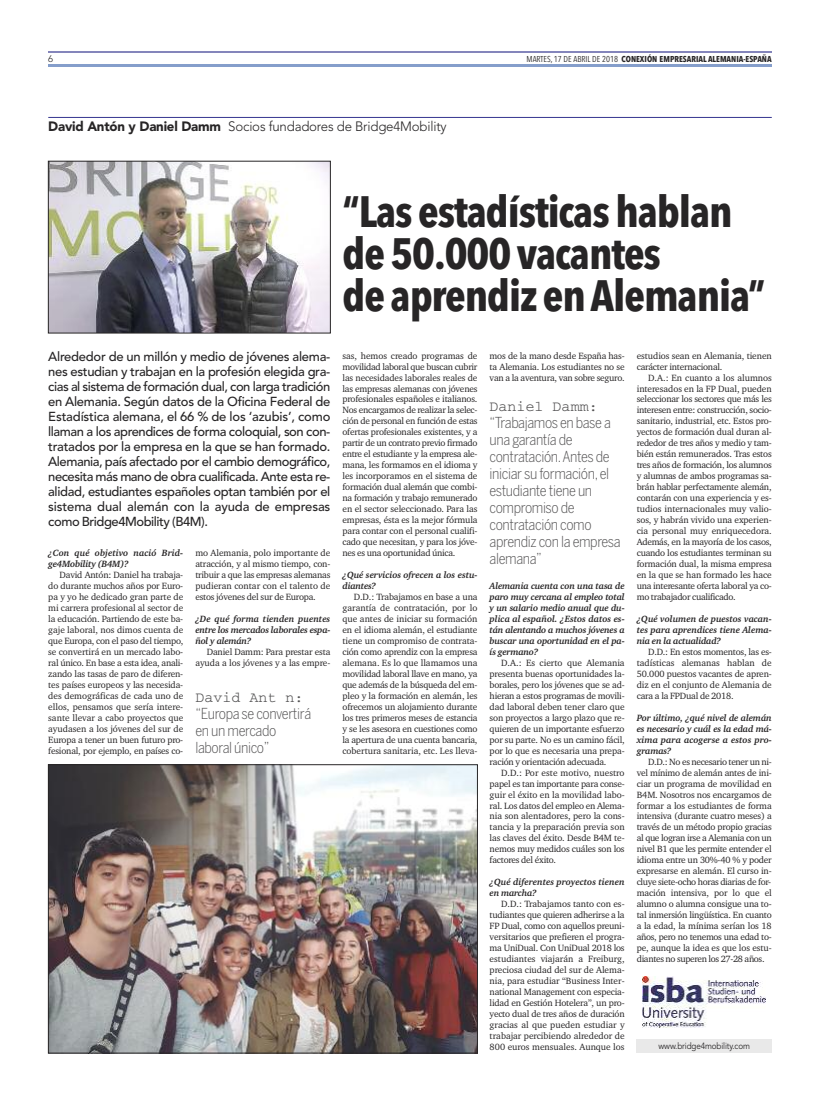
<style>
.page{position:relative;width:820px;height:1103px;background:#fff}
.page>*{position:absolute;margin:0;border:0;box-sizing:border-box;transform-origin:0 0}
.t1{font:700 43.5px/42.2px "Avenir Next Condensed";letter-spacing:-.025em;color:#272526}
.t2{font:300 15px/17px "Benton Sans Cond";letter-spacing:-.025em;color:#525152}
.t3{font:15px "Courier";color:#525152}
.t4{font:300 13.5px "Avenir";letter-spacing:-.015em;color:#272526}
.t5{font:500 13px/15px "Avenir";letter-spacing:-.02em;color:#272526;text-align:justify}
.t6{font:300 9.5px "Avenir";color:#272526}
.t7{font:9.3px/11px "Charter IT Cby BT";letter-spacing:-.025em;color:#272526;text-align:justify}
.t8{font:italic 700 9.3px/11px "Charter IT Cby BT";letter-spacing:-.025em;color:#272526;text-align:justify}
.t9{font:italic 700 9.3px/11px "Charter IT Cby BT";color:#272526}
.t10{font:italic 700 9.3px/11px "Charter IT Cby BT";letter-spacing:-.005em;color:#272526}
.t11{font:9px "Avenir";letter-spacing:-.015em;color:#272526;scale:.9 1}
.t12{font:700 8.5px "Avenir Next Condensed";color:#272526}
.s1{font-weight:400}
.s2{font-weight:900}
</style>
<div class="page">
<hr style="left:48px;top:65px;width:723px;height:2px;background:#859ecb">
<hr style="left:48px;top:51px;width:723px;height:1px;background:#8485bb">
<div style="left:636px;top:1039px;width:135px;height:14px;background:#e9e9e9"></div>
<hr style="left:48px;top:117px;width:723px;height:1px;background:#33358f">
<img style="left:50px;top:163px;width:278px;height:168px">
<div style="left:48px;top:161px;width:282px;height:172px;border:1px solid #272526"></div>
<img style="left:50px;top:766px;width:425px;height:285px">
<div style="left:48px;top:764px;width:429px;height:289px;border:1px solid #272526"></div>
<img style="left:642px;top:976px;width:123px;height:52px">
<p class="t6" style="left:48px;top:53px;width:6px">6</p>
<p class="t12" style="left:526px;top:53px;width:246px"><span class="s1">MARTES, 17 DE ABRIL DE 2018</span> CONEXIÓN EMPRESARIAL ALEMANIA-ESPAÑA</p>
<h3 class="t4" style="left:48px;top:118px;width:400px"><span class="s2">David Antón y Daniel Damm</span> Socios fundadores de Bridge4Mobility</h3>
<p class="t5" style="left:48px;top:348px;width:283px">Alrededor de un millón y medio de jóvenes alema&shy;nes estudian y trabajan en la profesión elegida gra&shy;cias al sistema de formación dual, con larga tradición en Alemania. Según datos de la Oficina Federal de Estadística alemana, el 66 % de los ‘azubis’, como llaman a los aprendices de forma coloquial, son con&shy;tratados por la empresa en la que se han formado.<br>Alemania, país afectado por el cambio demográfico, necesita más mano de obra cualificada. Ante esta re&shy;alidad, estudiantes españoles optan también por el sistema dual alemán con la ayuda de empresas como Bridge4Mobility (B4M).</p>
<p class="t9" style="left:48px;top:548px;width:136px">¿Con qué objetivo nació Brid&shy;ge4Mobility (B4M)?</p>
<p class="t7" style="left:48px;top:570px;width:136px;text-indent:11px">David Antón: Daniel ha trabaja&shy;do durante muchos años por Euro&shy;pa y yo he dedicado gran parte de mi carrera profesional al sector de la educación. Partiendo de este ba&shy;gaje laboral, nos dimos cuenta de que Europa, con el paso del tiempo, se convertirá en un mercado labo&shy;ral único. En base a esta idea, anali&shy;zando las tasas de paro de diferen&shy;tes países europeos y las necesida&shy;des demográficas de cada uno de ellos, pensamos que sería intere&shy;sante llevar a cabo proyectos que ayudasen a los jóvenes del sur de Europa a tener un buen futuro pro&shy;fesional, por ejemplo, en países co-</p>
<p class="t7" style="left:195px;top:548px;width:136px">mo Alemania, polo importante de atracción, y al mismo tiempo, con&shy;tribuir a que las empresas alemanas pudieran contar con el talento de estos jóvenes del sur de Europa.</p>
<p class="t8" style="left:195px;top:614px;width:136px">¿De qué forma tienden puentes entre los mercados laborales espa&shy;ñol y alemán?</p>
<p class="t7" style="left:195px;top:647px;width:136px;text-align:right">Daniel Damm: Para prestar esta ayuda a los jóvenes y a las empre-</p>
<h2 class="t3" style="left:195px;top:692px;width:110px">David Ant n:</h2>
<h2 class="t2" style="left:195px;top:705px;width:117px">“Europa se convertirá en un mercado laboral único”</h2>
<h1 class="t1" style="left:342px;top:190px;width:424px">“Las estadísticashablan de50.000vacantes<br>de aprendiz enAlemania”</h1>
<p class="t7" style="left:342px;top:351px;width:136px">sas, hemos creado programas de movilidad laboral que buscan cubrir las necesidades laborales reales de las empresas alemanas con jóvenes profesionales españoles e italianos.<br>Nos encargamos de realizar la selec&shy;ción de personal en función de estas ofertas profesionales existentes, y a partir de un contrato previo firmado entre el estudiante y la empresa ale&shy;mana, les formamos en el idioma y les incorporamos en el sistema de formación dual alemán que combi&shy;na formación y trabajo remunerado en el sector seleccionado. Para las empresas, ésta es la mejor fórmula para contar con el personal cualifi&shy;cado que necesitan, y para los jóve&shy;nes es una oportunidad única.</p>
<p class="t10" style="left:342px;top:570px;width:136px">¿Qué servicios ofrecen a los estu&shy;diantes?</p>
<p class="t7" style="left:342px;top:592px;width:136px;text-indent:11px">D.D.: Trabajamos en base a una garantía de contratación, por lo que antes de iniciar su formación en el idioma alemán, el estudiante tiene un compromiso de contrata&shy;ción como aprendiz con la empresa alemana. Es lo que llamamos una movilidad laboral llave en mano, ya que además de la búsqueda del em&shy;pleo y la formación en alemán, les ofrecemos un alojamiento durante los tres primeros meses de estancia y se les asesora en cuestiones como la apertura de una cuenta bancaria, cobertura sanitaria, etc. Les lleva-</p>
<p class="t7" style="left:489px;top:351px;width:136px">mos de la mano desde España has&shy;ta Alemania. Los estudiantes no se van a la aventura, van sobre seguro.</p>
<h2 class="t3" style="left:489px;top:401px;width:109px">Daniel Damm:</h2>
<h2 class="t2" style="left:489px;top:414px;width:132px">“Trabajamos en base a una garantía de contratación.Antes de iniciar su formación,el estudiante tiene un compromiso de contratación como aprendiz con la empresa alemana”</h2>
<p class="t8" style="left:489px;top:581px;width:136px">Alemania cuenta con una tasa de paro muy cercana al empleo total y un salario medio anual que du&shy;plica al español. ¿Estos datos es&shy;tán alentando a muchos jóvenes a buscar una oportunidad en el pa&shy;ís germano?</p>
<p class="t7" style="left:489px;top:658px;width:136px;text-indent:11px">D.A.: Es cierto que Alemania presenta buenas oportunidades la&shy;borales, pero los jóvenes que se ad&shy;hieran a estos programas de movili&shy;dad laboral deben tener claro que son proyectos a largo plazo que re&shy;quieren de un importante esfuerzo por su parte. No es un camino fácil, por lo que es necesaria una prepa&shy;ración y orientación adecuada.</p>
<p class="t7" style="left:489px;top:767px;width:136px;text-indent:11px">D.D.: Por este motivo, nuestro papel es tan importante para conse&shy;guir el éxito en la movilidad labo&shy;ral. Los datos del empleo en Alema&shy;nia son alentadores, pero la cons&shy;tancia y la preparación previa son las claves del éxito. Desde B4M te&shy;nemos muy medidos cuáles son los factores del éxito.</p>
<p class="t9" style="left:489px;top:877px;width:136px">¿Qué diferentes proyectos tienen en marcha?</p>
<p class="t7" style="left:489px;top:899px;width:136px;text-indent:11px">D.D.: Trabajamos tanto con es&shy;tudiantes que quieren adherirse a la FP Dual, como con aquellos preuni&shy;versitarios que prefieren el progra&shy;ma UniDual. Con UniDual 2018 los estudiantes viajarán a Freiburg, preciosa ciudad del sur de Alema&shy;nia, para estudiar “Business Inter&shy;national Management con especia&shy;lidad en Gestión Hotelera”, un pro&shy;yecto dual de tres años de duración gracias al que pueden estudiar y trabajar percibiendo alrededor de 800 euros mensuales. Aunque los</p>
<p class="t7" style="left:636px;top:351px;width:136px">estudios sean en Alemania, tienen carácter internacional.</p>
<p class="t7" style="left:636px;top:373px;width:136px;text-indent:11px">D.A.: En cuanto a los alumnos interesados en la FP Dual, pueden seleccionar los sectores que más les interesen entre: construcción, socio&shy;sanitario, industrial, etc. Estos pro&shy;yectos de formación dual duran al&shy;rededor de tres años y medio y tam&shy;bién están remunerados. Tras estos tres años de formación, los alumnos y alumnas de ambos programas sa&shy;brán hablar perfectamente alemán, contarán con una experiencia y es&shy;tudios internacionales muy valio&shy;sos, y habrán vivido una experien&shy;cia personal muy enriquecedora.<br>Además, en la mayoría de los casos, cuando los estudiantes terminan su formación dual, la misma empresa en la que se han formado les hace una interesante oferta laboral ya co&shy;mo trabajador cualificado.</p>
<p class="t8" style="left:636px;top:614px;width:136px">¿Qué volumen de puestos vacan&shy;tes para aprendices tiene Alema&shy;nia en la actualidad?</p>
<p class="t7" style="left:636px;top:647px;width:136px;text-indent:11px">D.D.: En estos momentos, las es&shy;tadísticas alemanas hablan de 50.000 puestos vacantes de apren&shy;diz en el conjunto de Alemania de cara a la FPDual de 2018.</p>
<p class="t8" style="left:636px;top:713px;width:136px">Por último, ¿qué nivel de alemán es necesario y cuál es la edad má&shy;xima para acogerse a estos pro&shy;gramas?</p>
<p class="t7" style="left:636px;top:756px;width:136px;text-indent:11px">D.D.: No es necesario tener un ni&shy;vel mínimo de alemán antes de ini&shy;ciar un programa de movilidad en B4M. Nosotros nos encargamos de formar a los estudiantes de forma intensiva (durante cuatro meses) a través de un método propio gracias al que logran irse a Alemania con un nivel B1 que les permite entender el idioma entre un 30%-40 % y poder expresarse en alemán. El curso in&shy;cluye siete-ocho horas diarias de for&shy;mación intensiva, por lo que el alumno o alumna consigue una to&shy;tal inmersión lingüística. En cuanto a la edad, la mínima serían los 18 años, pero no tenemos una edad to&shy;pe, aunque la idea es que los estu&shy;diantes no superen los 27-28 años.</p>
<p class="t11" style="left:658px;top:1041px;width:103px">www.bridge4mobility.com</p>
</div>
